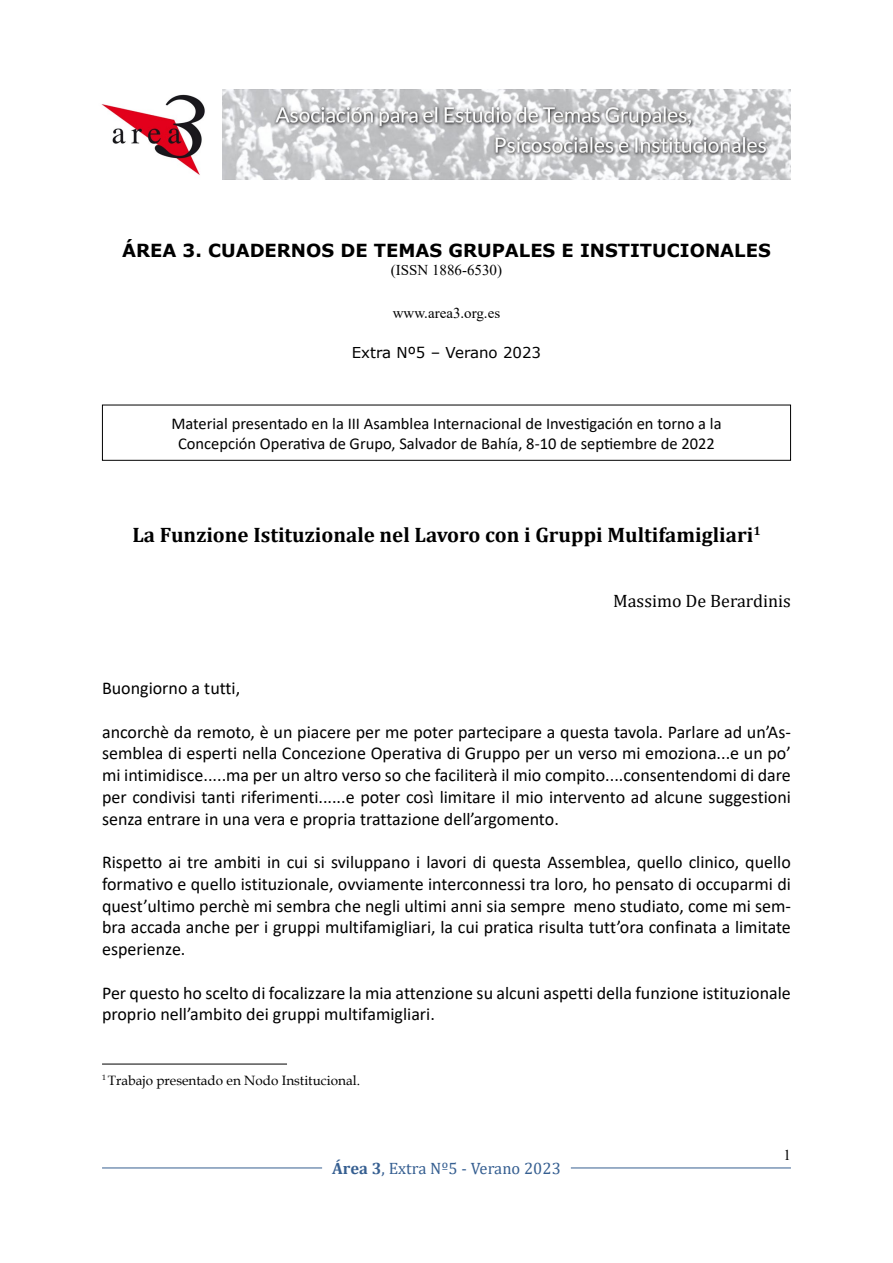
<style>
.page{position:relative;width:893px;height:1263px;background:#fff}
.page>*{position:absolute;margin:0;border:0;box-sizing:border-box;transform-origin:0 0}
.t1{font:700 21px "Cambria";color:#000}
.t2{font:18px/21.8px "Calibri";color:#000;text-align:justify}
.t3{font:700 18px "Verdana";color:#000}
.t4{font:18px "Cambria";color:#000}
.t5{font:16.5px/19.5px "Calibri";color:#000;text-align:center}
.t6{font:16.5px "Cambria";letter-spacing:.005em;color:#365f91}
.t7{font:15px "Times New Roman";color:#000}
.t8{font:15px "Verdana";color:#000}
.t9{font:13.5px "Book Antiqua";color:#000}
.s1{font-weight:700}
</style>
<div class="page">
<hr style="left:102px;top:1167px;width:220px;height:1px;background:#365f91">
<hr style="left:571px;top:1167px;width:220px;height:1px;background:#365f91">
<div style="left:102px;top:405px;width:689px;height:56px;border:1px solid #000"></div>
<img style="left:222px;top:89px;width:569px;height:91px">
<img style="left:101px;top:94px;width:104px;height:81px">
<hr style="left:102px;top:1064px;width:185px;height:1px;background:#000">
<p class="t3" style="left:122px;top:238px;width:650px">ÁREA 3. CUADERNOS DE TEMAS GRUPALES E INSTITUCIONALES</p>
<p class="t7" style="left:391px;top:260px;width:113px">(ISSN 1886-6530)</p>
<p class="t7" style="left:393px;top:303px;width:109px">www.area3.org.es</p>
<p class="t8" style="left:352px;top:342px;width:191px">Extra Nº5 – Verano 2023</p>
<p class="t5" style="left:171px;top:413px;width:552px">Material presentado en la III Asamblea Internacional de Investigación en torno a la<br>Concepción Operativa de Grupo, Salvador de Bahía, 8-10 de septiembre de 2022</p>
<p class="t1" style="left:132px;top:520px;width:630px">La Funzione Istituzionale nel Lavoro con i Gruppi Multifamigliari<sup>1</sup></p>
<p class="t4" style="left:613px;top:590px;width:179px">Massimo De Berardinis</p>
<p class="t2" style="left:102px;top:677px;width:140px">Buongiorno a tutti,</p>
<p class="t2" style="left:102px;top:720px;width:690px">ancorchè da remoto, è un piacere per me poter partecipare a questa tavola. Parlare ad un’As&shy;semblea di esperti nella Concezione Operativa di Gruppo per un verso mi emoziona...e un po’ mi intimidisce.....ma per un altro verso so che faciliterà il mio compito....consentendomi di dare per condivisi tanti riferimenti......e poter così limitare il mio intervento ad alcune suggestioni senza entrare in una vera e propria trattazione dell’argomento.</p>
<p class="t2" style="left:102px;top:851px;width:690px">Rispetto ai tre ambiti in cui si sviluppano i lavori di questa Assemblea, quello clinico, quello formativo e quello istituzionale, ovviamente interconnessi tra loro, ho pensato di occuparmi di quest’ultimo perchè mi sembra che negli ultimi anni sia sempre meno studiato, come mi sem&shy;bra accada anche per i gruppi multifamigliari, la cui pratica risulta tutt’ora confinata a limitate esperienze.</p>
<p class="t2" style="left:102px;top:981px;width:690px">Per questo ho scelto di focalizzare la mia attenzione su alcuni aspetti della funzione istituzionale proprio nell’ambito dei gruppi multifamigliari.</p>
<p class="t9" style="left:102px;top:1071px;width:259px"><sup>1</sup> Trabajo presentado en Nodo Institucional.</p>
<p class="t6" style="left:332px;top:1158px;width:230px"><span class="s1">Área 3</span>, Extra Nº5 - Verano 2023</p>
<p class="t7" style="left:783px;top:1145px;width:9px">1</p>
</div>
